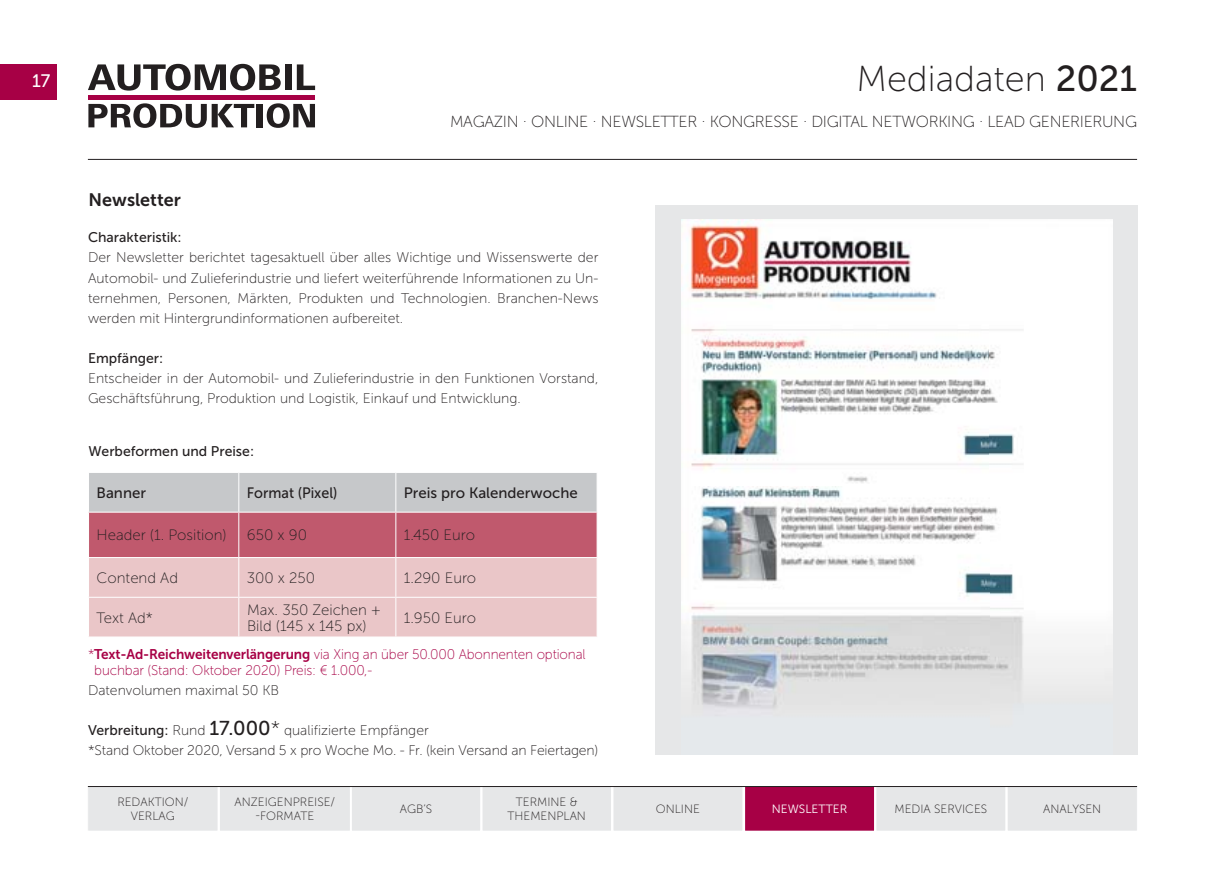
<style>
.page{position:relative;width:1225px;height:874px;background:#fff}
.page>*{position:absolute;margin:0;border:0;box-sizing:border-box;transform-origin:0 0}
.t1{font:36px "Museo Sans 100";color:#231f20}
.t2{font:18px "Museo Sans 700";color:#231f20}
.t3{font:18px "Museo Sans 500";color:#fff}
.t4{font:16px "Museo Sans 100";letter-spacing:-.02em;color:#231f20}
.t5{font:15px/16px "Museo Sans 100";color:#231f20}
.t6{font:15px "Museo Sans 500";color:#231f20}
.t7{font:15px "Museo Sans 500";color:#231f20;scale:.95 1}
.t8{font:14px/20px "Museo Sans 100";color:#231f20}
.t9{font:14px/16px "Museo Sans 100";letter-spacing:-.01em;color:#a70045}
.t10{font:14px "Museo Sans 500";color:#231f20}
.t11{font:12px/14.4px "Museo Sans 100";color:#231f20;text-align:center}
.t12{font:12px "Museo Sans 300";color:#fff}
.s1{font-family:"Museo Sans 500"}
.s2{font-family:"Museo Sans 700"}
.s3{font-family:"Museo Sans 500";font-size:20px}
.s4{font-size:20px}
</style>
<div class="page">
<div style="left:876px;top:785px;width:129px;height:45px;background:#e6e7e8"></div>
<div style="left:875px;top:785px;width:131px;height:46px;border:1px solid #fff"></div>
<div style="left:613px;top:785px;width:130px;height:45px;background:#e6e7e8"></div>
<div style="left:613px;top:785px;width:130px;height:46px;border:1px solid #fff"></div>
<hr style="left:88px;top:159px;width:1049px;height:1px;background:#231f20">
<div style="left:655px;top:205px;width:483px;height:549px;background:#e6e7e8"></div>
<img style="left:681px;top:219px;width:431px;height:489px">
<div style="left:219px;top:785px;width:131px;height:45px;background:#e6e7e8"></div>
<div style="left:219px;top:785px;width:132px;height:46px;border:1px solid #fff"></div>
<div style="left:351px;top:785px;width:130px;height:45px;background:#e6e7e8"></div>
<div style="left:351px;top:785px;width:130px;height:46px;border:1px solid #fff"></div>
<div style="left:482px;top:785px;width:129px;height:45px;background:#e6e7e8"></div>
<div style="left:482px;top:785px;width:130px;height:46px;border:1px solid #fff"></div>
<div style="left:744px;top:785px;width:130px;height:45px;background:#a70045"></div>
<div style="left:1007px;top:785px;width:130px;height:45px;background:#e6e7e8"></div>
<div style="left:1007px;top:785px;width:130px;height:46px;border:1px solid #fff"></div>
<div style="left:88px;top:785px;width:130px;height:45px;background:#e6e7e8"></div>
<div style="left:87px;top:785px;width:131px;height:46px;border:1px solid #fff"></div>
<hr style="left:88px;top:785px;width:1049px;height:1px;background:#231f20">
<svg style="left:88px;top:64px;width:193px;height:27px"></svg>
<div style="left:285px;top:64px;width:6px;height:26px;background:#231f20"></div>
<svg style="left:297px;top:64px;width:18px;height:26px"></svg>
<svg style="left:88px;top:103px;width:166px;height:25px"></svg>
<div style="left:257px;top:104px;width:6px;height:23px;background:#231f20"></div>
<svg style="left:267px;top:103px;width:48px;height:25px"></svg>
<hr style="left:88px;top:95px;width:227px;height:4px;background:#a70045">
<div style="left:0;top:64px;width:57px;height:35px;background:#a70045"></div>
<svg style="left:89px;top:473px;width:507px;height:163px;background:#d6aab0"></svg>
<hr style="left:238px;top:472px;width:1px;height:39px;background:#fff">
<hr style="left:395px;top:472px;width:1px;height:39px;background:#fff">
<hr style="left:88px;top:511px;width:151px;height:1px;background:#fff">
<hr style="left:239px;top:511px;width:157px;height:1px;background:#fff">
<hr style="left:238px;top:512px;width:1px;height:44px;background:#fff">
<hr style="left:396px;top:511px;width:201px;height:1px;background:#fff">
<hr style="left:395px;top:512px;width:1px;height:44px;background:#fff">
<hr style="left:88px;top:556px;width:151px;height:1px;background:#fff">
<hr style="left:239px;top:556px;width:157px;height:1px;background:#fff">
<hr style="left:238px;top:557px;width:1px;height:39px;background:#fff">
<hr style="left:396px;top:556px;width:201px;height:1px;background:#fff">
<hr style="left:395px;top:557px;width:1px;height:39px;background:#fff">
<hr style="left:88px;top:596px;width:151px;height:1px;background:#fff">
<hr style="left:239px;top:596px;width:157px;height:1px;background:#fff">
<hr style="left:238px;top:597px;width:1px;height:39px;background:#fff">
<hr style="left:396px;top:596px;width:201px;height:1px;background:#fff">
<hr style="left:395px;top:597px;width:1px;height:39px;background:#fff">
<p class="t3" style="left:32px;top:74px;width:20px">17</p>
<p class="t2" style="left:89px;top:193px;width:94px">Newsletter</p>
<h1 class="t1" style="left:856px;top:65px;width:282px">Mediadaten <span class="s1">2021</span></h1>
<p class="t4" style="left:450px;top:115px;width:688px">MAGAZIN · ONLINE · NEWSLETTER · KONGRESSE · DIGITAL NETWORKING · LEAD GENERIERUNG</p>
<p class="t10" style="left:88px;top:232px;width:95px">Charakteristik:</p>
<p class="t8" style="left:88px;top:249px;width:512px;text-align:justify">Der Newsletter berichtet tagesaktuell über alles Wichtige und Wissenswerte der Automobil- und Zulieferindustrie und liefert weiterführende Informationen zu Un&shy;ternehmen, Personen, Märkten, Produkten und Technologien. Branchen-News werden mit Hintergrundinformationen aufbereitet.</p>
<p class="t10" style="left:88px;top:352px;width:77px">Empfänger:</p>
<p class="t8" style="left:88px;top:369px;width:512px">Entscheider in der Automobil- und Zulieferindustrie in den Funktionen Vorstand,<br>Geschäftsführung, Produktion und Logistik, Einkauf und Entwicklung.</p>
<p class="t10" style="left:89px;top:445px;width:167px">Werbeformen und Preise:</p>
<p class="t6" style="left:97px;top:487px;width:51px">Banner</p>
<p class="t7" style="left:247px;top:487px;width:97px">Format (Pixel)</p>
<p class="t6" style="left:404px;top:487px;width:175px">Preis pro Kalenderwoche</p>
<p class="t5" style="left:97px;top:528px;width:132px">Header (1. Position)</p>
<p class="t5" style="left:247px;top:528px;width:62px">650 x 90</p>
<p class="t5" style="left:404px;top:528px;width:73px">1.450 Euro</p>
<p class="t5" style="left:97px;top:571px;width:83px">Contend Ad</p>
<p class="t5" style="left:247px;top:571px;width:70px">300 x 250</p>
<p class="t5" style="left:404px;top:571px;width:74px">1.290 Euro</p>
<p class="t5" style="left:97px;top:611px;width:58px">Text Ad*</p>
<p class="t5" style="left:247px;top:603px;width:136px">Max. 350 Zeichen +<br>Bild (145 x 145 px)</p>
<p class="t5" style="left:404px;top:611px;width:74px">1.950 Euro</p>
<p class="t9" style="left:94px;top:647px;width:493px;text-indent:-6px">* <span class="s2">Text-Ad-Reichweitenverlängerung</span> via Xing an über 50.000 Abonnenten optional buchbar (Stand: Oktober 2020) Preis: € 1.000,-</p>
<p class="t8" style="left:88px;top:681px;width:193px">Datenvolumen maximal 50 KB</p>
<p class="t8" style="left:88px;top:721px;width:512px"><span class="s1">Verbreitung:</span> Rund <span class="s3">17.000</span><span class="s4">*</span> qualifizierte Empfänger<br>*Stand Oktober 2020, Versand 5 x pro Woche Mo. - Fr. (kein Versand an Feiertagen)</p>
<p class="t11" style="left:117px;top:795px;width:73px">REDAKTION/<br>VERLAG</p>
<p class="t11" style="left:235px;top:795px;width:102px">ANZEIGENPREISE/ -FORMATE</p>
<p class="t11" style="left:400px;top:802px;width:34px">AGB’S</p>
<p class="t11" style="left:507px;top:795px;width:80px">TERMINE &amp;<br>THEMENPLAN</p>
<p class="t12" style="left:772px;top:804px;width:77px">NEWSLETTER</p>
<p class="t11" style="left:1043px;top:802px;width:60px">ANALYSEN</p>
<p class="t11" style="left:656px;top:802px;width:46px">ONLINE</p>
<p class="t11" style="left:894px;top:802px;width:94px">MEDIA SERVICES</p>
</div>
